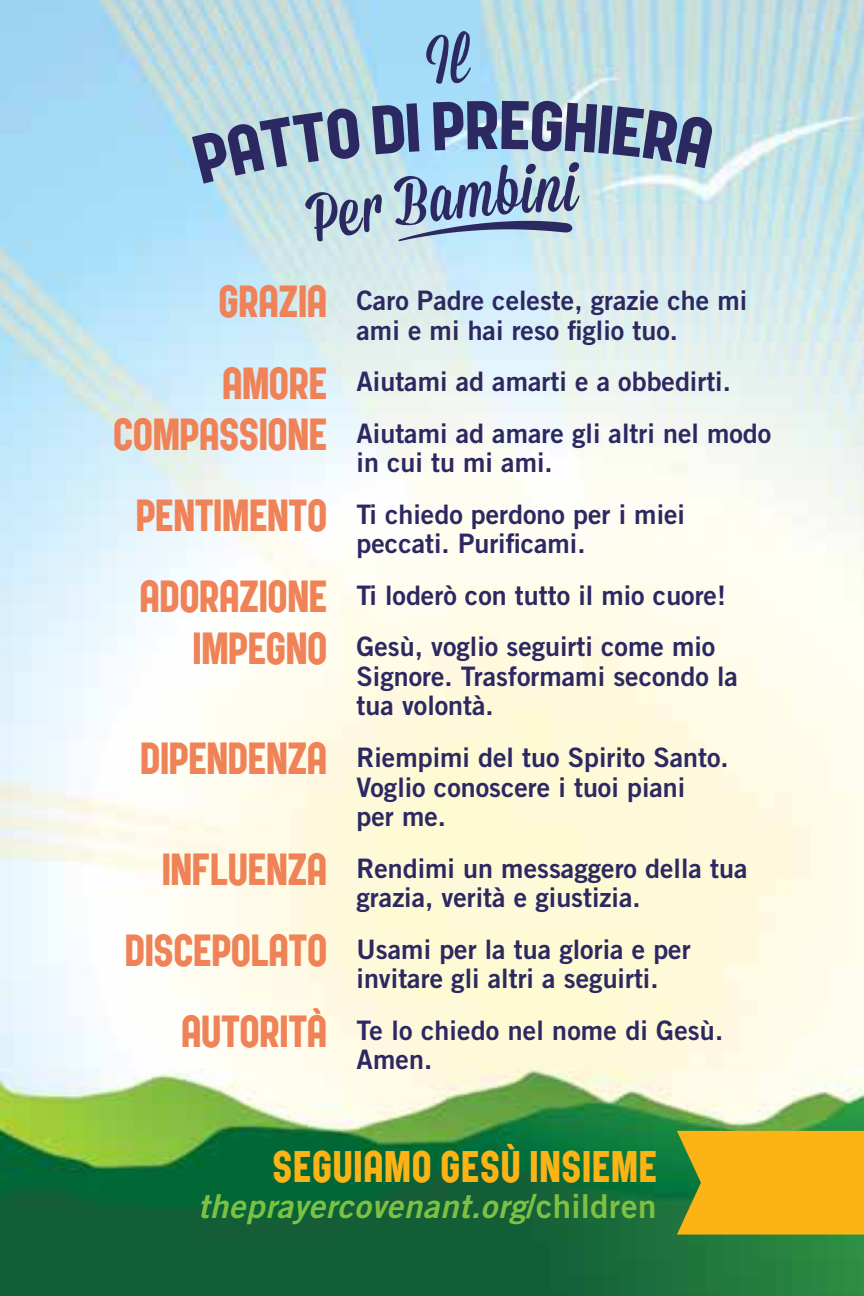
<style>
.page{position:relative;width:864px;height:1296px;background:#fff}
.page>*{position:absolute;margin:0;border:0;box-sizing:border-box;transform-origin:0 0}
.t1{font:48px "Public Gothic Circular";letter-spacing:.03em;color:#fcb316}
.t2{font:33px "Trade Gothic LT Std Bd 2 Obl";letter-spacing:.02em;color:#7ec042}
.t3{font:27px/29.4px "Trade Gothic LT Std Bd 2";color:#2c2861}
.s1{font-family:"Public Gothic Circular";font-size:48.9px;color:#ef8256}
.s2{font-family:"Trade Gothic LT Std Bd 2"}
</style>
<div class="page">
<img style="left:0;top:0;width:864px;height:1296px">
<svg style="left:677px;top:1131px;width:187px;height:104px;background:#ecaf18"></svg>
<svg style="left:192px;top:100px;width:522px;height:143px;background:#bfe0e9"></svg>
<div style="left:426px;top:31px;width:45px;height:53px;background:#a3dbf6"></div>
<p class="t3" style="left:357px;top:285px;width:392px;text-indent:-138px"><span class="s1">GRAZIA</span> Caro Padre celeste, grazie che mi ami e mi hai reso figlio tuo.</p>
<p class="t3" style="left:113px;top:355px;width:659px;line-height:51.6px;text-indent:109px"><span class="s1">AMORE</span> Aiutami ad amarti e a obbedirti.<br><span class="s1">COMPASSIONE</span> Aiutami ad amare gli altri nel modo</p>
<p class="t3" style="left:136px;top:436px;width:550px;line-height:51.6px;text-indent:221px">in cui tu mi ami.<br><span class="s1">PENTIMENTO</span> Ti chiedo perdono per i miei</p>
<p class="t3" style="left:357px;top:529px;width:230px">peccati. Purificami.</p>
<p class="t3" style="left:140px;top:580px;width:588px"><span class="s1">ADORAZIONE</span> Ti loderò con tutto il mio cuore!</p>
<p class="t3" style="left:193px;top:632px;width:524px"><span class="s1">IMPEGNO</span> Gesù, voglio seguirti come mio</p>
<p class="t3" style="left:357px;top:661px;width:383px">Signore. Trasformami secondo la tua volontà.</p>
<p class="t3" style="left:357px;top:742px;width:374px;text-indent:-216px"><span class="s1">DIPENDENZA</span> Riempimi del tuo Spirito Santo.<br>Voglio conoscere i tuoi piani per me.</p>
<p class="t3" style="left:357px;top:853px;width:392px;text-indent:-195px"><span class="s1">INFLUENZA</span> Rendimi un messaggero della tua grazia, verità e giustizia.</p>
<p class="t3" style="left:357px;top:934px;width:336px;text-indent:-231px"><span class="s1">DISCEPOLATO</span> Usami per la tua gloria e per invitare gli altri a seguirti.</p>
<p class="t3" style="left:357px;top:1015px;width:368px;text-indent:-175px"><span class="s1">AUTORITÀ</span> Te lo chiedo nel nome di Gesù.<br>Amen.</p>
<h1 class="t1" style="left:273px;top:1142px;width:385px">SEGUIAMO GESÙ INSIEME</h1>
<p class="t2" style="left:198px;top:1186px;width:460px">theprayercovenant.org<span class="s2">/children</span></p>
</div>
